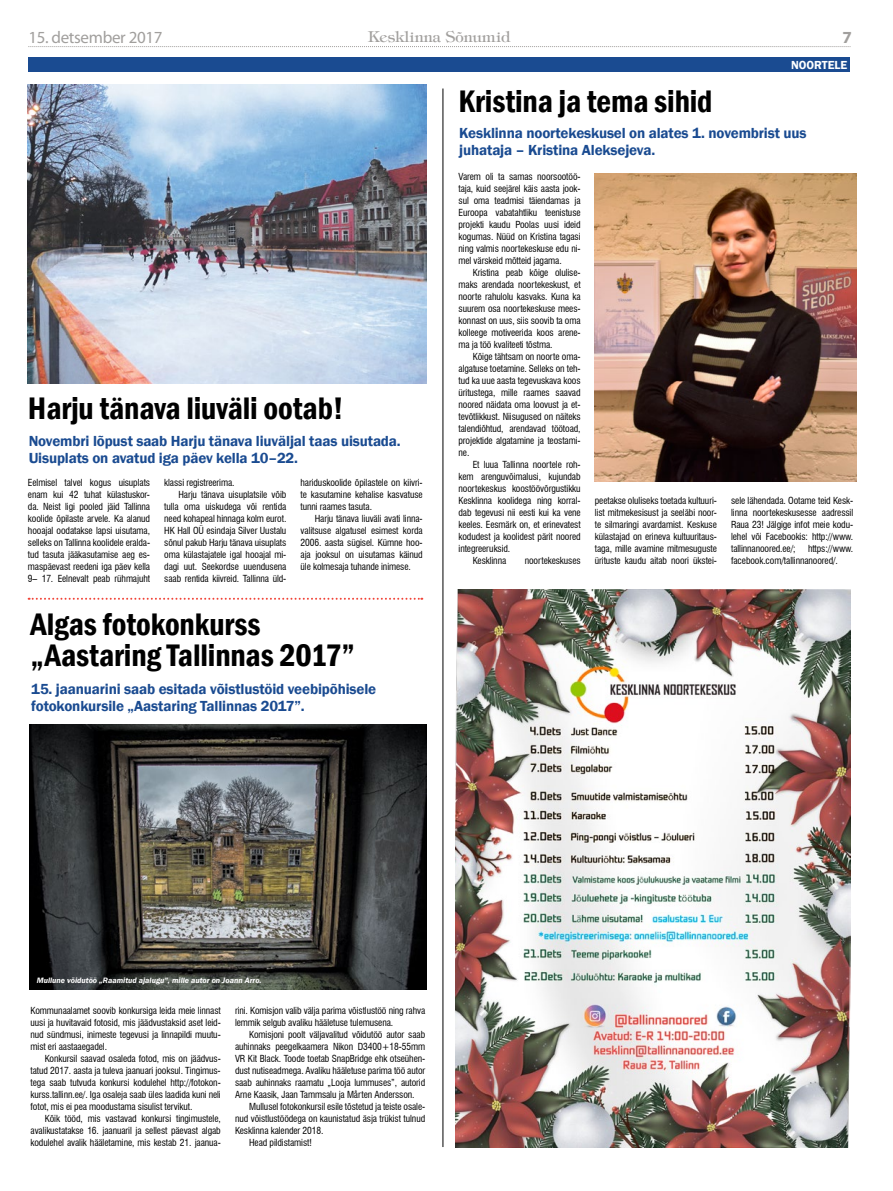
<style>
.page{position:relative;width:893px;height:1191px;background:#fff}
.page>*{position:absolute;margin:0;border:0;box-sizing:border-box;transform-origin:0 0}
.t1{font:600 condensed 32px/31px "Franklin Gothic";letter-spacing:-.005em;color:#000}
.t2{font:17px "Myriad Pro";letter-spacing:-.02em;color:#a19f9d}
.t3{font:700 17px "Myriad Pro";color:#a19f9d}
.t4{font:600 15px/17px "Franklin Gothic";letter-spacing:-.01em;color:#1a4b91}
.t5{font:15px "Tiffany Std";color:#a19f9d}
.t6{font:600 12px "Franklin Gothic";letter-spacing:-.005em;color:#fff}
.t7{font:condensed 9.5px/12px "Swiss 721 BT";letter-spacing:-.01em;color:#000;text-align:justify}
.t8{font:italic 600 8px "Franklin Gothic";color:#fff}
</style>
<div class="page">
<div style="left:28px;top:57px;width:821px;height:15px;background:#1a4b91"></div>
<svg style="left:28px;top:46px;width:822px;height:1px"></svg>
<svg style="left:29px;top:598px;width:393px;height:2px"></svg>
<hr style="left:443px;top:88px;width:1px;height:1059px;background:#000">
<img style="left:456px;top:589px;width:394px;height:558px">
<img style="left:595px;top:173px;width:261px;height:308px">
<img style="left:29px;top:724px;width:397px;height:265px">
<img style="left:28px;top:84px;width:398px;height:299px">
<h2 class="t2" style="left:28px;top:27px;width:136px">15. detsember 2017</h2>
<h3 class="t5" style="left:368px;top:27px;width:145px">Kesklinna Sõnumid</h3>
<h2 class="t3" style="left:842px;top:26px;width:11px">7</h2>
<h1 class="t1" style="left:459px;top:85px;width:255px">Kristina ja tema sihid</h1>
<p class="t6" style="left:791px;top:58px;width:58px">NOORTELE</p>
<h3 class="t4" style="left:459px;top:125px;width:349px">Kesklinna noortekeskusel on alates 1. novembrist uus juhataja – Kristina Aleksejeva.</h3>
<h1 class="t1" style="left:28px;top:393px;width:317px">Harju tänava liuväli ootab!</h1>
<h3 class="t4" style="left:29px;top:432px;width:374px">Novembri lõpust saab Harju tänava liuväljal taas uisutada.<br>Uisuplats on avatud iga päev kella 10–22.</h3>
<p class="t7" style="left:28px;top:476px;width:124px">Eelmisel talvel kogus uisuplats enam kui 42 tuhat külastuskor&shy;da. Neist ligi pooled jäid Tallinna koolide õpilaste arvele. Ka alanud hooajal oodatakse lapsi uisutama, selleks on Tallinna koolidele eralda&shy;tud tasuta jääkasutamise aeg es&shy;maspäevast reedeni iga päev kella 9– 17. Eelnevalt peab rühmajuht</p>
<p class="t7" style="left:164px;top:476px;width:72px">klassi registreerima.</p>
<p class="t7" style="left:178px;top:488px;width:109px">Harju tänava uisuplatsile võib</p>
<p class="t7" style="left:164px;top:500px;width:124px">tulla oma uiskudega või rentida</p>
<p class="t7" style="left:164px;top:512px;width:124px">need kohapeal hinnaga kolm eurot.</p>
<p class="t7" style="left:164px;top:524px;width:124px">HK Hall OÜ esindaja Silver Uustalu</p>
<p class="t7" style="left:164px;top:536px;width:124px">sõnul pakub Harju tänava uisuplats</p>
<p class="t7" style="left:164px;top:548px;width:124px">oma külastajatele igal hooajal mi-</p>
<p class="t7" style="left:164px;top:560px;width:124px">dagi uut. Seekordse uuendusena</p>
<p class="t7" style="left:164px;top:572px;width:124px">saab rentida kiivreid. Tallinna üld-</p>
<p class="t7" style="left:301px;top:476px;width:124px">hariduskoolide õpilastele on kiivri&shy;te kasutamine kehalise kasvatuse tunni raames tasuta.</p>
<p class="t7" style="left:301px;top:512px;width:124px;text-indent:14px">Harju tänava liuväli avati linna&shy;valitsuse algatusel esimest korda 2006. aasta sügisel. Kümne hoo&shy;aja jooksul on uisutamas käinud üle kolmesaja tuhande inimese.</p>
<h1 class="t1" style="left:31px;top:608px;width:326px">Algas fotokonkurss „Aastaring Tallinnas 2017”</h1>
<h3 class="t4" style="left:31px;top:680px;width:346px">15. jaanuarini saab esitada võistlustöid veebipõhisele fotokonkursile „Aastaring Tallinnas 2017”.</h3>
<p class="t7" style="left:459px;top:170px;width:124px">Varem oli ta samas noorsootöö&shy;taja, kuid seejärel käis aasta jook&shy;sul oma teadmisi täiendamas ja Euroopa vabatahtliku teenistuse projekti kaudu Poolas uusi ideid kogumas. Nüüd on Kristina tagasi ning valmis noortekeskuse edu ni&shy;mel värskeid mõtteid jagama.</p>
<p class="t7" style="left:459px;top:266px;width:124px;text-indent:14px">Kristina peab kõige olulise&shy;maks arendada noortekeskust, et noorte rahulolu kasvaks. Kuna ka suurem osa noortekeskuse mees&shy;konnast on uus, siis soovib ta oma kolleege motiveerida koos arene&shy;ma ja töö kvaliteeti tõstma.</p>
<p class="t7" style="left:459px;top:350px;width:124px;text-indent:14px">Kõige tähtsam on noorte oma&shy;algatuse toetamine. Selleks on teh&shy;tud ka uue aasta tegevuskava koos üritustega, mille raames saavad noored näidata oma loovust ja et&shy;tevõtlikkust. Niisugused on näiteks talendiõhtud, arendavad töötoad, projektide algatamine ja teostami&shy;ne.</p>
<p class="t7" style="left:473px;top:458px;width:109px">Et luua Tallinna noortele roh-</p>
<p class="t7" style="left:459px;top:470px;width:124px">kem arenguvõimalusi, kujundab</p>
<p class="t7" style="left:459px;top:482px;width:124px">noortekeskus koostöövõrgustikku</p>
<p class="t7" style="left:459px;top:494px;width:124px">Kesklinna koolidega ning korral-</p>
<p class="t7" style="left:459px;top:506px;width:124px">dab tegevusi nii eesti kui ka vene</p>
<p class="t7" style="left:459px;top:518px;width:124px">keeles. Eesmärk on, et erinevatest</p>
<p class="t7" style="left:459px;top:530px;width:124px">kodudest ja koolidest pärit noored</p>
<p class="t7" style="left:459px;top:542px;width:53px">integreeruksid.</p>
<p class="t7" style="left:473px;top:554px;width:35px">Kesklinna</p>
<p class="t7" style="left:525px;top:554px;width:57px">noortekeskuses</p>
<p class="t7" style="left:595px;top:494px;width:124px">peetakse oluliseks toetada kultuuri&shy;list mitmekesisust ja seeläbi noor&shy;te silmaringi avardamist. Keskuse külastajad on erineva kultuuritaus&shy;taga, mille avamine mitmesuguste ürituste kaudu aitab noori ükstei-</p>
<p class="t7" style="left:731px;top:494px;width:124px">sele lähendada. Ootame teid Kesk&shy;linna noortekeskusesse aadressil Raua 23! Jälgige infot meie kodu&shy;lehel või Facebookis: http://www. tallinnanoored.ee/;</p>
<p class="t7" style="left:731px;top:542px;width:124px;text-indent:77px">https://www. facebook.com/tallinnanoored/.</p>
<p class="t8" style="left:37px;top:975px;width:226px">Mullune võidutöö „Raamitud ajalugu”, mille autor on Joann Arro.</p>
<p class="t7" style="left:31px;top:1004px;width:192px">Kommunaalamet soovib konkursiga leida meie linnast uusi ja huvitavaid fotosid, mis jäädvustaksid aset leid&shy;nud sündmusi, inimeste tegevusi ja linnapildi muutu&shy;mist eri aastaaegadel.</p>
<p class="t7" style="left:31px;top:1052px;width:192px;text-indent:14px">Konkursil saavad osaleda fotod, mis on jäädvus&shy;tatud 2017. aasta ja tuleva jaanuari jooksul. Tingimus&shy;tega saab tutvuda konkursi kodulehel http://fotokon&shy;kurss.tallinn.ee/. Iga osaleja saab üles laadida kuni neli fotot, mis ei pea moodustama sisulist tervikut.</p>
<p class="t7" style="left:31px;top:1112px;width:192px;text-indent:14px">Kõik tööd, mis vastavad konkursi tingimustele, avalikustatakse 16. jaanuaril ja sellest päevast algab kodulehel avalik hääletamine, mis kestab 21. jaanua-</p>
<p class="t7" style="left:235px;top:1004px;width:192px">rini. Komisjon valib välja parima võistlustöö ning rahva lemmik selgub avaliku hääletuse tulemusena.</p>
<p class="t7" style="left:235px;top:1028px;width:192px;text-indent:14px">Komisjoni poolt väljavalitud võidutöö autor saab auhinnaks peegelkaamera Nikon D3400+18-55mm VR Kit Black. Toode toetab SnapBridge ehk otseühen&shy;dust nutiseadmega. Avaliku hääletuse parima töö autor saab auhinnaks raamatu „Looja lummuses”, autorid Arne Kaasik, Jaan Tammsalu ja Mårten Andersson.</p>
<p class="t7" style="left:249px;top:1100px;width:178px">Mullusel fotokonkursil esile tõstetud ja teiste osale-</p>
<p class="t7" style="left:235px;top:1112px;width:192px">nud võistlustöödega on kaunistatud äsja trükist tulnud</p>
<p class="t7" style="left:235px;top:1124px;width:90px">Kesklinna kalender 2018.</p>
<p class="t7" style="left:249px;top:1136px;width:64px">Head pildistamist!</p>
</div>
